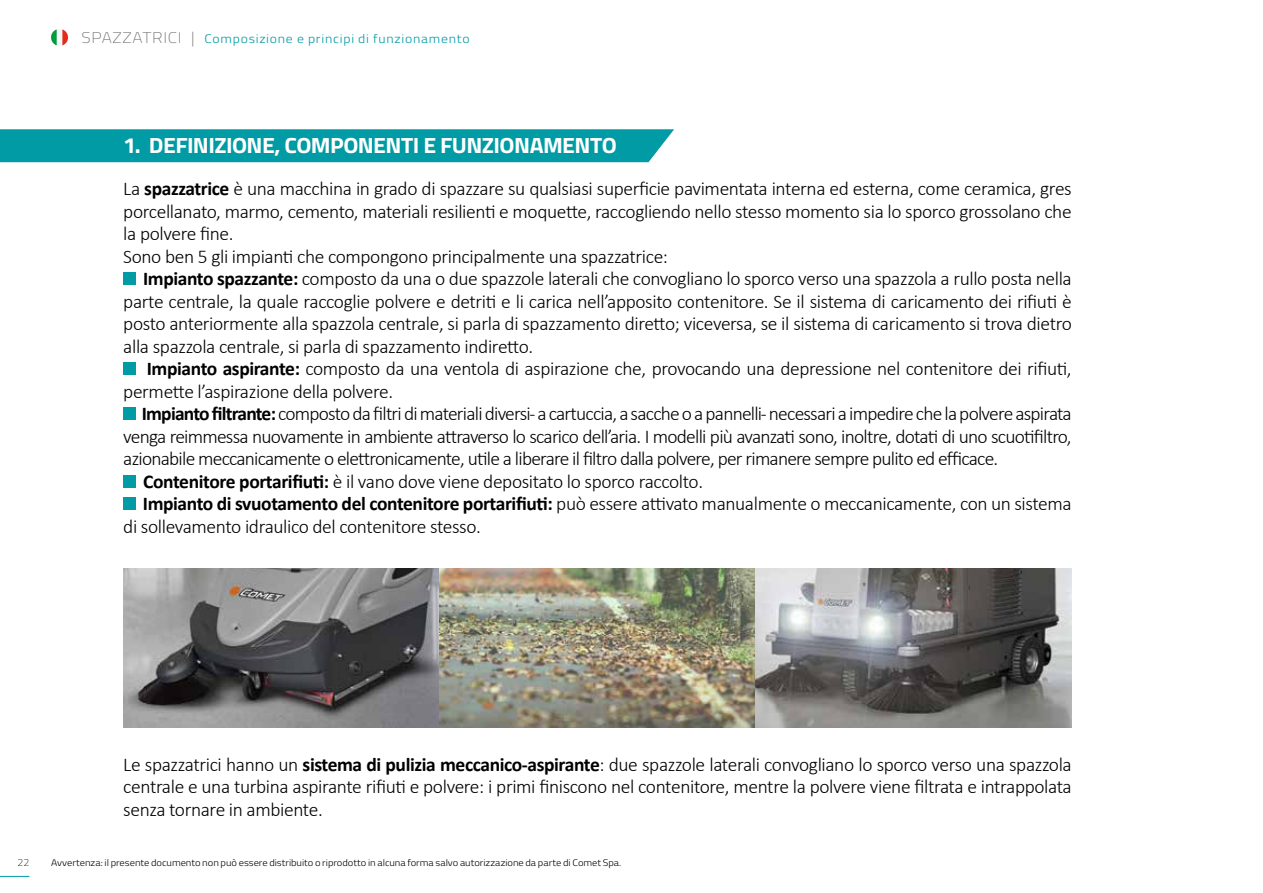
<style>
.page{position:relative;width:1263px;height:893px;background:#fff}
.page>*{position:absolute;margin:0;border:0;box-sizing:border-box;transform-origin:0 0}
.t1{font:700 22.05px "Titillium";letter-spacing:-.025em;color:#fff;scale:1.05 1}
.t2{font:300 19.5px/22.5px "Calibri";letter-spacing:-.02em;color:#000}
.t3{font:300 19.5px "Calibri";letter-spacing:-.04em;color:#000}
.t4{font:300 12.3px "Titillium";letter-spacing:.055em;color:#009ba4;scale:1.11 1}
.t5{font:100 10.5px "Titillium";color:#000}
.t6{font:300 9.45px "Titillium";letter-spacing:-.005em;color:#000;scale:1.11 1}
.s1{font-weight:100;font-size:15.45px;color:#646363}
.s2{font-weight:700}
</style>
<div class="page">
<svg style="left:0;top:876px;width:29px;height:1px"></svg>
<svg style="left:51px;top:29px;width:17px;height:17px"></svg>
<div style="left:123px;top:273px;width:13px;height:12px;background:#009ba4"></div>
<div style="left:123px;top:363px;width:13px;height:12px;background:#009ba4"></div>
<div style="left:123px;top:408px;width:13px;height:12px;background:#009ba4"></div>
<div style="left:123px;top:475px;width:13px;height:13px;background:#009ba4"></div>
<div style="left:123px;top:498px;width:13px;height:12px;background:#009ba4"></div>
<img style="left:123px;top:568px;width:316px;height:159px">
<img style="left:439px;top:568px;width:316px;height:159px">
<svg style="left:755px;top:568px;width:316px;height:159px;background:#7c7b7b"></svg>
<div style="left:0;top:129px;width:674px;height:33px;background:#009ba4"></div>
<p class="t4" style="left:82px;top:30px;width:351px"><span class="s1">SPAZZATRICI |</span> Composizione e principi di funzionamento</p>
<p class="t1" style="left:123px;top:129px;width:472px">1. DEFINIZIONE, COMPONENTI E FUNZIONAMENTO</p>
<p class="t2" style="left:123px;top:177px;width:950px">La <span class="s2">spazzatrice</span> è una macchina in grado di spazzare su qualsiasi superficie pavimentata interna ed esterna, come ceramica, gres porcellanato, marmo, cemento, materiali resilienti e moquette, raccogliendo nello stesso momento sia lo sporco grossolano che la polvere fine.<br>Sono ben 5 gli impianti che compongono principalmente una spazzatrice:</p>
<p class="t2" style="left:123px;top:267px;width:950px;text-align:justify;text-indent:20px"><span class="s2">Impianto spazzante:</span> composto da una o due spazzole laterali che convogliano lo sporco verso una spazzola a rullo posta nella parte centrale, la quale raccoglie polvere e detriti e li carica nell’apposito contenitore. Se il sistema di caricamento dei rifiuti è posto anteriormente alla spazzola centrale, si parla di spazzamento diretto; viceversa, se il sistema di caricamento si trova dietro alla spazzola centrale, si parla di spazzamento indiretto.</p>
<p class="t2" style="left:123px;top:357px;width:950px;text-indent:23px"><span class="s2">Impianto aspirante:</span> composto da una ventola di aspirazione che, provocando una depressione nel contenitore dei rifiuti, permette l’aspirazione della polvere.</p>
<p class="t3" style="left:142px;top:401px;width:931px"><span class="s2">Impianto filtrante:</span> composto da filtri di materiali diversi - a cartuccia, a sacche o a pannelli - necessari a impedire che la polvere aspirata</p>
<p class="t3" style="left:123px;top:424px;width:950px">venga reimmessa nuovamente in ambiente attraverso lo scarico dell’aria. I modelli più avanzati sono, inoltre, dotati di uno scuotifiltro,</p>
<p class="t3" style="left:123px;top:446px;width:876px">azionabile meccanicamente o elettronicamente, utile a liberare il filtro dalla polvere, per rimanere sempre pulito ed efficace.</p>
<p class="t2" style="left:143px;top:470px;width:561px"><span class="s2">Contenitore portarifiuti:</span> è il vano dove viene depositato lo sporco raccolto.</p>
<p class="t2" style="left:143px;top:492px;width:930px"><span class="s2">Impianto di svuotamento del contenitore portarifiuti:</span> può essere attivato manualmente o meccanicamente, con un sistema</p>
<p class="t2" style="left:123px;top:515px;width:359px">di sollevamento idraulico del contenitore stesso.</p>
<p class="t2" style="left:123px;top:753px;width:950px;text-align:justify">Le spazzatrici hanno un <span class="s2">sistema di pulizia meccanico-aspirante</span>: due spazzole laterali convogliano lo sporco verso una spazzola centrale e una turbina aspirante rifiuti e polvere: i primi finiscono nel contenitore, mentre la polvere viene filtrata e intrappolata senza tornare in ambiente.</p>
<p class="t5" style="left:18px;top:855px;width:13px">22</p>
<p class="t6" style="left:51px;top:856px;width:515px">Avvertenza: il presente documento non può essere distribuito o riprodotto in alcuna forma salvo autorizzazione da parte di Comet Spa.</p>
</div>
